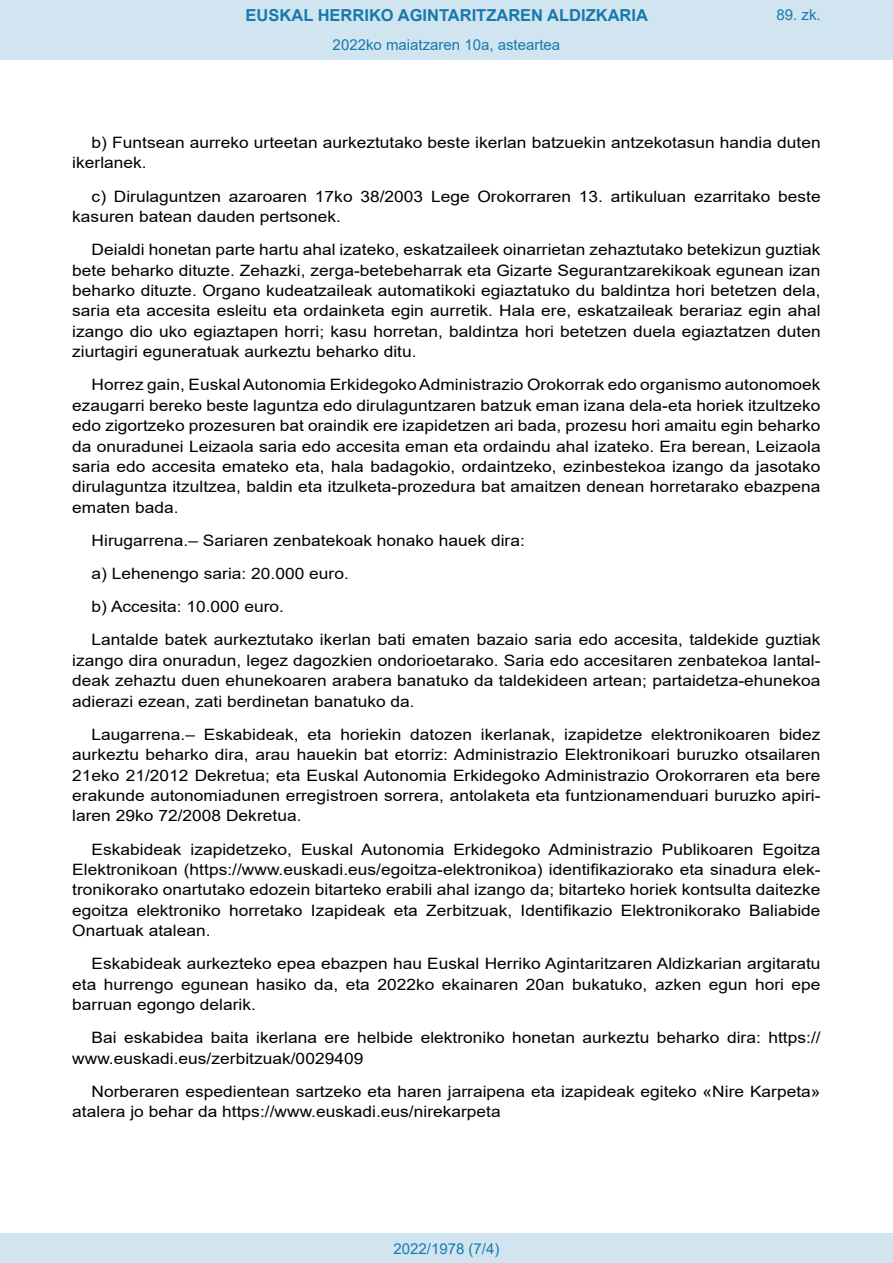
<style>
.page{position:relative;width:893px;height:1263px;background:#fff}
.page>*{position:absolute;margin:0;border:0;box-sizing:border-box;transform-origin:0 0}
.t1{font:700 16.5px "Arial";color:#1879ad}
.BOPVDetalle{font:15.6px/20.4px "Arial";color:#000;text-align:justify;scale:1.11 1}
.Paginacion_Centro{font:15px "Arial";color:#1879ad}
</style>
<div class="page">
<div style="left:0;top:0;width:893px;height:60px;background:#d0e5f0"></div>
<div style="left:0;top:1233px;width:893px;height:30px;background:#d0e5f0"></div>
<p class="t1" style="left:246px;top:3px;width:404px">EUSKAL HERRIKO AGINTARITZAREN ALDIZKARIA</p>
<p class="Paginacion_Centro" style="left:333px;top:35px;width:229px">2022ko maiatzaren 10a, asteartea</p>
<p class="Paginacion_Centro" style="left:776px;top:5px;width:46px">89. zk.</p>
<p class="BOPVDetalle" style="left:72px;top:132px;width:676px;text-indent:19px">b) Funtsean aurreko urteetan aurkeztutako beste ikerlan batzuekin antzekotasun handia duten ikerlanek.</p>
<p class="BOPVDetalle" style="left:72px;top:186px;width:676px;text-indent:19px">c) Dirulaguntzen azaroaren 17ko 38/2003 Lege Orokorraren 13. artikuluan ezarritako beste kasuren batean dauden pertsonek.</p>
<p class="BOPVDetalle" style="left:72px;top:239px;width:676px;text-indent:19px">Deialdi honetan parte hartu ahal izateko, eskatzaileek oinarrietan zehaztutako betekizun guztiak bete beharko dituzte. Zehazki, zerga-betebeharrak eta Gizarte Segurantzarekikoak egunean izan beharko dituzte. Organo kudeatzaileak automatikoki egiaztatuko du baldintza hori betetzen dela, saria eta accesita esleitu eta ordainketa egin aurretik. Hala ere, eskatzaileak berariaz egin ahal izango dio uko egiaztapen horri; kasu horretan, baldintza hori betetzen duela egiaztatzen duten ziurtagiri eguneratuak aurkeztu beharko ditu.</p>
<p class="BOPVDetalle" style="left:72px;top:375px;width:676px;text-indent:19px">Horrez gain, Euskal Autonomia Erkidegoko Administrazio Orokorrak edo organismo autonomoek ezaugarri bereko beste laguntza edo dirulaguntzaren batzuk eman izana dela-eta horiek itzultzeko edo zigortzeko prozesuren bat oraindik ere izapidetzen ari bada, prozesu hori amaitu egin beharko da onuradunei Leizaola saria edo accesita eman eta ordaindu ahal izateko. Era berean, Leizaola saria edo accesita emateko eta, hala badagokio, ordaintzeko, ezinbestekoa izango da jasotako dirulaguntza itzultzea, baldin eta itzulketa-prozedura bat amaitzen denean horretarako ebazpena ematen bada.</p>
<p class="BOPVDetalle" style="left:92px;top:530px;width:392px">Hirugarrena.– Sariaren zenbatekoak honako hauek dira:</p>
<p class="BOPVDetalle" style="left:92px;top:563px;width:233px">a) Lehenengo saria: 20.000 euro.</p>
<p class="BOPVDetalle" style="left:92px;top:596px;width:175px">b) Accesita: 10.000 euro.</p>
<p class="BOPVDetalle" style="left:72px;top:630px;width:676px;text-indent:19px">Lantalde batek aurkeztutako ikerlan bati ematen bazaio saria edo accesita, taldekide guztiak izango dira onuradun, legez dagozkien ondorioetarako. Saria edo accesitaren zenbatekoa lantal&shy;deak zehaztu duen ehunekoaren arabera banatuko da taldekideen artean; partaidetza-ehunekoa adierazi ezean, zati berdinetan banatuko da.</p>
<p class="BOPVDetalle" style="left:72px;top:724px;width:676px;text-indent:19px">Laugarrena.– Eskabideak, eta horiekin datozen ikerlanak, izapidetze elektronikoaren bidez aurkeztu beharko dira, arau hauekin bat etorriz: Administrazio Elektronikoari buruzko otsailaren 21eko 21/2012 Dekretua; eta Euskal Autonomia Erkidegoko Administrazio Orokorraren eta bere erakunde autonomiadunen erregistroen sorrera, antolaketa eta funtzionamenduari buruzko apiri&shy;laren 29ko 72/2008 Dekretua.</p>
<p class="BOPVDetalle" style="left:72px;top:839px;width:676px;text-indent:19px">Eskabideak izapidetzeko, Euskal Autonomia Erkidegoko Administrazio Publikoaren Egoitza Elektronikoan (https://www.euskadi.eus/egoitza-elektronikoa) identifikaziorako eta sinadura elek&shy;tronikorako onartutako edozein bitarteko erabili ahal izango da; bitarteko horiek kontsulta daitezke egoitza elektroniko horretako Izapideak eta Zerbitzuak, Identifikazio Elektronikorako Baliabide Onartuak atalean.</p>
<p class="BOPVDetalle" style="left:72px;top:953px;width:676px;text-indent:19px">Eskabideak aurkezteko epea ebazpen hau Euskal Herriko Agintaritzaren Aldizkarian argitaratu eta hurrengo egunean hasiko da, eta 2022ko ekainaren 20an bukatuko, azken egun hori epe barruan egongo delarik.</p>
<p class="BOPVDetalle" style="left:72px;top:1027px;width:676px;text-indent:19px">Bai eskabidea baita ikerlana ere helbide elektroniko honetan aurkeztu beharko dira: https:// www.euskadi.eus/zerbitzuak/0029409</p>
<p class="BOPVDetalle" style="left:72px;top:1081px;width:676px;text-indent:19px">Norberaren espedientean sartzeko eta haren jarraipena eta izapideak egiteko «Nire Karpeta» atalera jo behar da https://www.euskadi.eus/nirekarpeta</p>
<p class="Paginacion_Centro" style="left:393px;top:1238px;width:107px">2022/1978 (7/4)</p>
</div>
